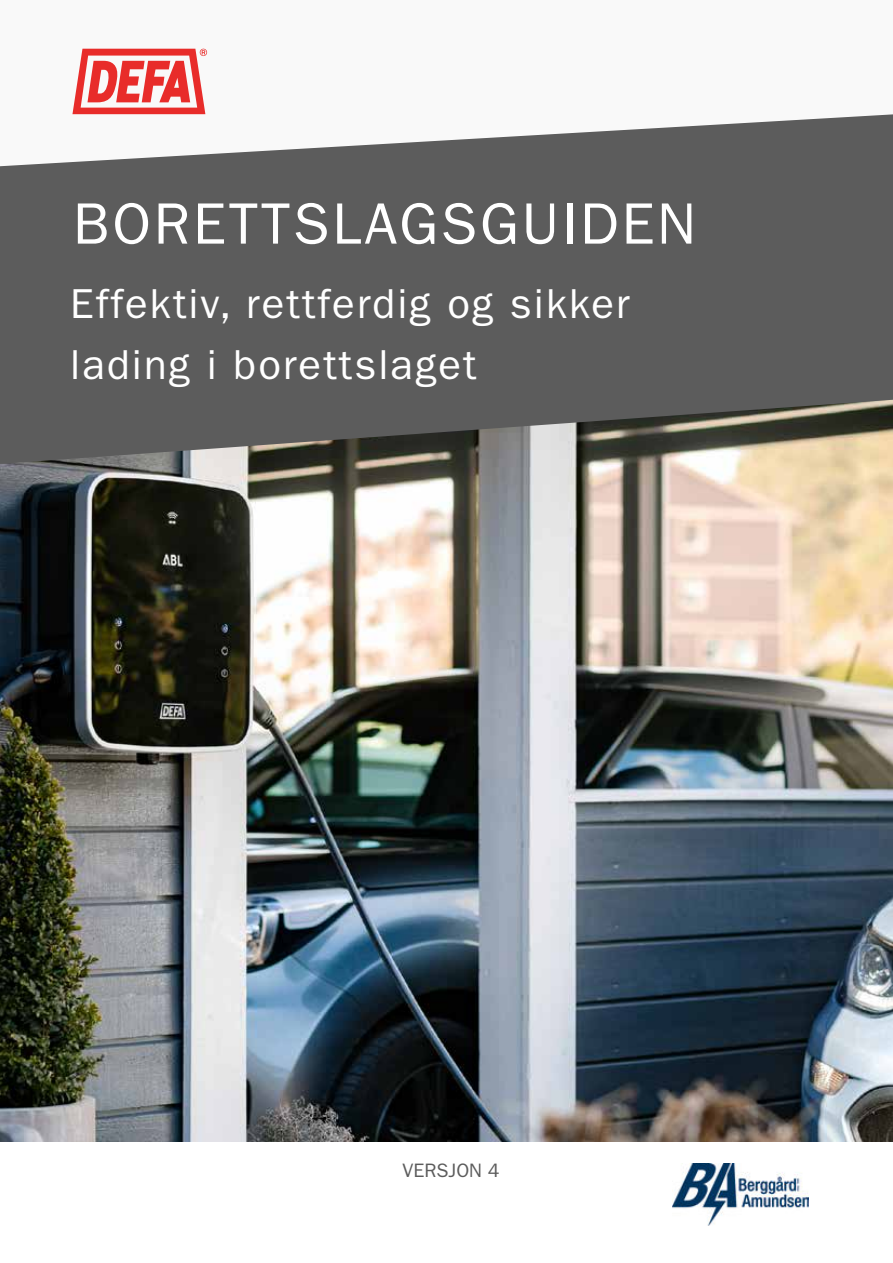
<style>
.page{position:relative;width:893px;height:1263px;background:#fff}
.page>*{position:absolute;margin:0;border:0;box-sizing:border-box;transform-origin:0 0}
.t1{font:58.5px "ITC Franklin Gothic Std";letter-spacing:.05em;color:#fff}
.t2{font:42px/61.5px "ITC Franklin Gothic Std";letter-spacing:.05em;color:#fff}
.t3{font:19.5px "ITC Franklin Gothic Std";color:#5c5c5c}
</style>
<div class="page">
<img style="left:0;top:464px;width:893px;height:677px">
<svg style="left:0;top:176px;width:893px;height:288px;background:#5f5e5d"></svg>
<svg style="left:0;top:48px;width:893px;height:128px"></svg>
<svg style="left:72px;top:49px;width:135px;height:65px"></svg>
<img style="left:673px;top:1164px;width:136px;height:61px">
<h1 class="t1" style="left:73px;top:190px;width:624px">BORETTSLAGSGUIDEN</h1>
<p class="t2" style="left:70px;top:272px;width:561px">Effektiv, rettferdig og sikker lading i borettslaget</p>
<p class="t3" style="left:403px;top:1159px;width:99px">VERSJON 4</p>
</div>
